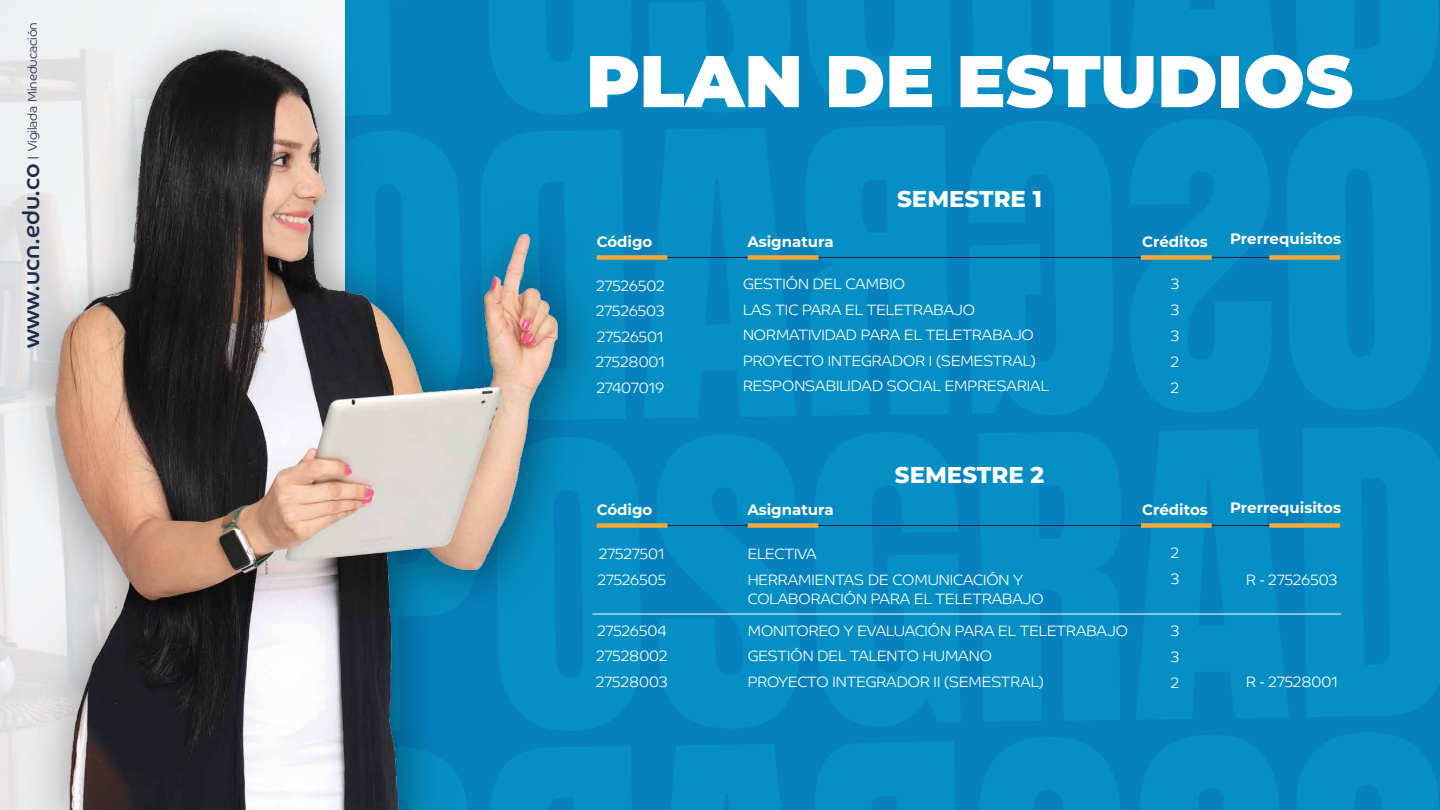
<style>
.page{position:relative;width:1440px;height:810px;background:#fff}
.page>*{position:absolute;margin:0;border:0;box-sizing:border-box;transform-origin:0 0}
.t1{font:900 73.05px "Montserrat";color:#fff}
.t2{font:23.33px "Co Headline";color:#21294c}
.t3{font:800 22.88px "Montserrat";color:#fff}
.t4{font:700 15.08px "Montserrat";color:#fff}
.t5{font:300 15px/25.5px "Co Headline";color:#fff}
.t6{font:700 15px "Montserrat";color:#fff}
.t7{font:300 12.67px "Co Headline";color:#21294c}
</style>
<div class="page">
<div style="left:346px;top:0;width:1094px;height:810px;background:#0681bd"></div>
<hr style="left:600px;top:257px;width:738px;height:1px;background:#21294c">
<div style="left:597px;top:255px;width:70px;height:5px;background:#f5aa37"></div>
<div style="left:748px;top:255px;width:70px;height:5px;background:#f5aa37"></div>
<div style="left:1141px;top:255px;width:71px;height:5px;background:#f5aa37"></div>
<div style="left:1269px;top:255px;width:71px;height:5px;background:#f5aa37"></div>
<hr style="left:600px;top:525px;width:738px;height:1px;background:#21294c">
<div style="left:597px;top:523px;width:70px;height:5px;background:#f5aa37"></div>
<div style="left:748px;top:523px;width:70px;height:5px;background:#f5aa37"></div>
<div style="left:1141px;top:523px;width:71px;height:5px;background:#f5aa37"></div>
<div style="left:1269px;top:523px;width:71px;height:5px;background:#f5aa37"></div>
<hr style="left:593px;top:614px;width:748px;height:1px;background:#fff">
<img style="left:0;top:0;width:634px;height:810px">
<img style="left:34px;top:36px;width:527px;height:774px">
<p class="t7" style="left:25px;top:151px;width:131px;rotate:-90deg">Vigilada Mineducación</p>
<h2 class="t2" style="left:17px;top:348px;width:186px;rotate:-90deg">www.ucn.edu.co</h2>
<h1 class="t1" style="left:586px;top:26px;width:769px">PLAN DE ESTUDIOS</h1>
<h3 class="t3" style="left:897px;top:182px;width:146px">SEMESTRE 1</h3>
<p class="t6" style="left:597px;top:231px;width:57px">Código</p>
<p class="t6" style="left:747px;top:231px;width:88px">Asignatura</p>
<p class="t6" style="left:1142px;top:231px;width:67px">Créditos</p>
<p class="t4" style="left:1230px;top:228px;width:112px">Prerrequisitos</p>
<p class="t5" style="left:596px;top:273px;width:71px;text-align:justify">27526502<br>27526503<br>27526501<br>27528001<br>27407019</p>
<p class="t5" style="left:743px;top:271px;width:307px">GESTIÓN DEL CAMBIO<br>LAS TIC PARA EL TELETRABAJO<br>NORMATIVIDAD PARA EL TELETRABAJO<br>PROYECTO INTEGRADOR I (SEMESTRAL)<br>RESPONSABILIDAD SOCIAL EMPRESARIAL</p>
<h3 class="t3" style="left:895px;top:458px;width:151px">SEMESTRE 2</h3>
<p class="t5" style="left:1171px;top:271px;width:10px;line-height:26px;text-align:justify">3<br>3<br>3<br>2<br>2</p>
<p class="t6" style="left:597px;top:499px;width:57px">Código</p>
<p class="t6" style="left:747px;top:499px;width:88px">Asignatura</p>
<p class="t6" style="left:1142px;top:499px;width:67px">Créditos</p>
<p class="t4" style="left:1230px;top:496px;width:112px">Prerrequisitos</p>
<p class="t5" style="left:598px;top:541px;width:70px">27527501<br>27526505</p>
<p class="t5" style="left:596px;top:618px;width:73px;text-align:justify">27526504<br>27528002<br>27528003</p>
<p class="t5" style="left:748px;top:541px;width:277px;line-height:25.8px">ELECTIVA<br>HERRAMIENTAS DE COMUNICACIÓN Y</p>
<p class="t5" style="left:748px;top:586px;width:298px">COLABORACIÓN PARA EL TELETRABAJO</p>
<p class="t5" style="left:748px;top:618px;width:382px">MONITOREO Y EVALUACIÓN PARA EL TELETRABAJO<br>GESTIÓN DEL TALENTO HUMANO<br>PROYECTO INTEGRADOR II (SEMESTRAL)</p>
<p class="t5" style="left:1171px;top:540px;width:10px;line-height:26px">2<br>3</p>
<p class="t5" style="left:1171px;top:617px;width:10px;line-height:26px;text-align:justify">3<br>3<br>2</p>
<p class="t5" style="left:1246px;top:567px;width:93px">R - 27526503</p>
<p class="t5" style="left:1246px;top:669px;width:93px">R - 27528001</p>
</div>
